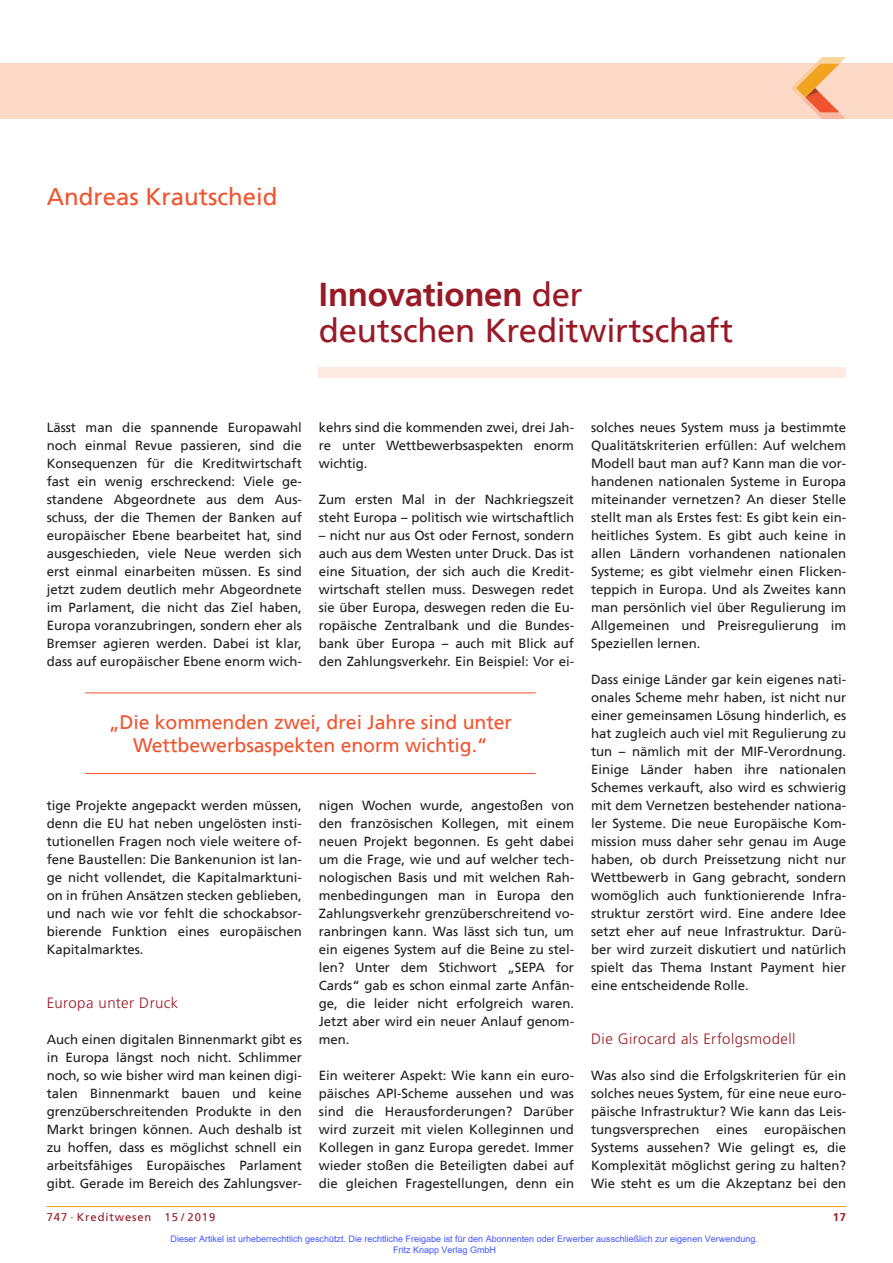
<style>
.page{position:relative;width:893px;height:1263px;background:#fff}
.page>*{position:absolute;margin:0;border:0;box-sizing:border-box;transform-origin:0 0}
.t1{font:33px/36px "Frutiger";letter-spacing:-.005em;color:#981a26}
.t2{font:24px "Frutiger";color:#f0542e}
.t3{font:19.5px/22.5px "Frutiger";letter-spacing:-.005em;color:#f0542e;text-align:center}
.t4{font:300 15px "Frutiger";letter-spacing:.025em;color:#981a26}
.t5{font:13.2px/18px "Frutiger";color:#231f20;text-align:justify}
.t6{font:11.25px "Frutiger";letter-spacing:.08em;color:#981a26}
.t7{font:700 11.25px "Frutiger";color:#981a26}
.t8{font:9px/10.8px "Arial";color:#4054ff}
.s1{font-weight:700}
</style>
<div class="page">
<div style="left:319px;top:368px;width:527px;height:10px;background:#fdebe1"></div>
<hr style="left:47px;top:1206px;width:799px;height:1px;background:#f1a31e">
<div style="left:0;top:64px;width:893px;height:55px;background:#fcd9c7"></div>
<svg style="left:791px;top:57px;width:55px;height:62px"></svg>
<hr style="left:85px;top:692px;width:451px;height:1px;background:#f0542e">
<hr style="left:85px;top:773px;width:451px;height:1px;background:#f0542e">
<h2 class="t2" style="left:47px;top:186px;width:232px">Andreas Krautscheid</h2>
<h1 class="t1" style="left:319px;top:278px;width:416px"><span class="s1">Innovationen</span> der deutschen Kreditwirtschaft</h1>
<p class="t5" style="left:47px;top:419px;width:257px">Lässt man die spannende Europawahl noch einmal Revue passieren, sind die Konsequenzen für die Kreditwirtschaft fast ein wenig erschreckend: Viele ge&shy;standene Abgeordnete aus dem Aus&shy;schuss, der die Themen der Banken auf europäischer Ebene bearbeitet hat, sind ausgeschieden, viele Neue werden sich erst einmal einarbeiten müssen. Es sind jetzt zudem deutlich mehr Abgeordnete im Parlament, die nicht das Ziel haben, Europa voranzubringen, sondern eher als Bremser agieren werden. Dabei ist klar, dass auf europäischer Ebene enorm wich-</p>
<p class="t5" style="left:319px;top:419px;width:257px">kehrs sind die kommenden zwei, drei Jah&shy;re unter Wettbewerbsaspekten enorm wichtig.</p>
<p class="t5" style="left:319px;top:491px;width:257px">Zum ersten Mal in der Nachkriegszeit steht Europa – politisch wie wirtschaftlich</p>
<p class="t5" style="left:319px;top:527px;width:257px">– nicht nur aus Ost oder Fernost, sondern auch aus dem Westen unter Druck. Das ist eine Situation, der sich auch die Kredit&shy;wirtschaft stellen muss. Deswegen redet sie über Europa, deswegen reden die Eu&shy;ropäische Zentralbank und die Bundes&shy;bank über Europa – auch mit Blick auf den Zahlungsverkehr. Ein Beispiel: Vor ei-</p>
<h3 class="t3" style="left:109px;top:712px;width:405px">„Die kommenden zwei, drei Jahre sind unter<br>Wettbewerbsaspekten enorm wichtig.“</h3>
<p class="t5" style="left:47px;top:797px;width:257px">tige Projekte angepackt werden müssen, denn die EU hat neben ungelösten insti&shy;tutionellen Fragen noch viele weitere of&shy;fene Baustellen: Die Bankenunion ist lan&shy;ge nicht vollendet, die Kapitalmarktuni&shy;on in frühen Ansätzen stecken geblieben, und nach wie vor fehlt die schockabsor&shy;bierende Funktion eines europäischen Kapitalmarktes.</p>
<p class="t4" style="left:47px;top:994px;width:133px">Europa unter Druck</p>
<p class="t5" style="left:47px;top:1031px;width:257px">Auch einen digitalen Binnenmarkt gibt es in Europa längst noch nicht. Schlimmer noch, so wie bisher wird man keinen digi&shy;talen Binnenmarkt bauen und keine grenzüberschreitenden Produkte in den Markt bringen können. Auch deshalb ist zu hoffen, dass es möglichst schnell ein arbeitsfähiges Europäisches Parlament gibt. Gerade im Bereich des Zahlungsver-</p>
<p class="t5" style="left:319px;top:797px;width:257px">nigen Wochen wurde, angestoßen von den französischen Kollegen, mit einem neuen Projekt begonnen. Es geht dabei um die Frage, wie und auf welcher tech&shy;nologischen Basis und mit welchen Rah&shy;menbedingungen man in Europa den Zahlungsverkehr grenzüberschreitend vo&shy;ranbringen kann. Was lässt sich tun, um ein eigenes System auf die Beine zu stel&shy;len? Unter dem Stichwort „SEPA for Cards“ gab es schon einmal zarte Anfän&shy;ge, die leider nicht erfolgreich waren.<br>Jetzt aber wird ein neuer Anlauf genom&shy;men.</p>
<p class="t5" style="left:319px;top:1067px;width:257px">Ein weiterer Aspekt: Wie kann ein euro&shy;päisches API-Scheme aussehen und was sind die Herausforderungen? Darüber wird zurzeit mit vielen Kolleginnen und Kollegen in ganz Europa geredet. Immer wieder stoßen die Beteiligten dabei auf die gleichen Fragestellungen, denn ein</p>
<p class="t5" style="left:591px;top:419px;width:257px">solches neues System muss ja bestimmte Qualitätskriterien erfüllen: Auf welchem Modell baut man auf? Kann man die vor&shy;handenen nationalen Systeme in Europa miteinander vernetzen? An dieser Stelle stellt man als Erstes fest: Es gibt kein ein&shy;heitliches System. Es gibt auch keine in allen Ländern vorhandenen nationalen Systeme; es gibt vielmehr einen Flicken&shy;teppich in Europa. Und als Zweites kann man persönlich viel über Regulierung im Allgemeinen und Preisregulierung im Speziellen lernen.</p>
<p class="t5" style="left:591px;top:671px;width:257px">Dass einige Länder gar kein eigenes nati&shy;onales Scheme mehr haben, ist nicht nur einer gemeinsamen Lösung hinderlich, es hat zugleich auch viel mit Regulierung zu tun – nämlich mit der MIF-Verordnung.<br>Einige Länder haben ihre nationalen Schemes verkauft, also wird es schwierig mit dem Vernetzen bestehender nationa&shy;ler Systeme. Die neue Europäische Kom&shy;mission muss daher sehr genau im Auge haben, ob durch Preissetzung nicht nur Wettbewerb in Gang gebracht, sondern womöglich auch funktionierende Infra&shy;struktur zerstört wird. Eine andere Idee setzt eher auf neue Infrastruktur. Darü&shy;ber wird zurzeit diskutiert und natürlich spielt das Thema Instant Payment hier eine entscheidende Rolle.</p>
<p class="t4" style="left:591px;top:1030px;width:206px">Die Girocard als Erfolgsmodell</p>
<p class="t5" style="left:591px;top:1067px;width:257px">Was also sind die Erfolgskriterien für ein solches neues System, für eine neue euro&shy;päische Infrastruktur? Wie kann das Leis&shy;tungsversprechen eines europäischen Systems aussehen? Wie gelingt es, die Komplexität möglichst gering zu halten?<br>Wie steht es um die Akzeptanz bei den</p>
<p class="t6" style="left:47px;top:1211px;width:170px">747 · Kreditwesen 15 / 2019</p>
<p class="t7" style="left:833px;top:1211px;width:15px">17</p>
<p class="t8" style="left:393px;top:1233px;width:366px;text-indent:-223px">Dieser Artikel ist urheberrechtlich geschützt. Die rechtliche Freigabe ist für den Abonnenten oder Erwerber ausschließlich zur eigenen Verwendung.<br>Fritz Knapp Verlag GmbH</p>
</div>
